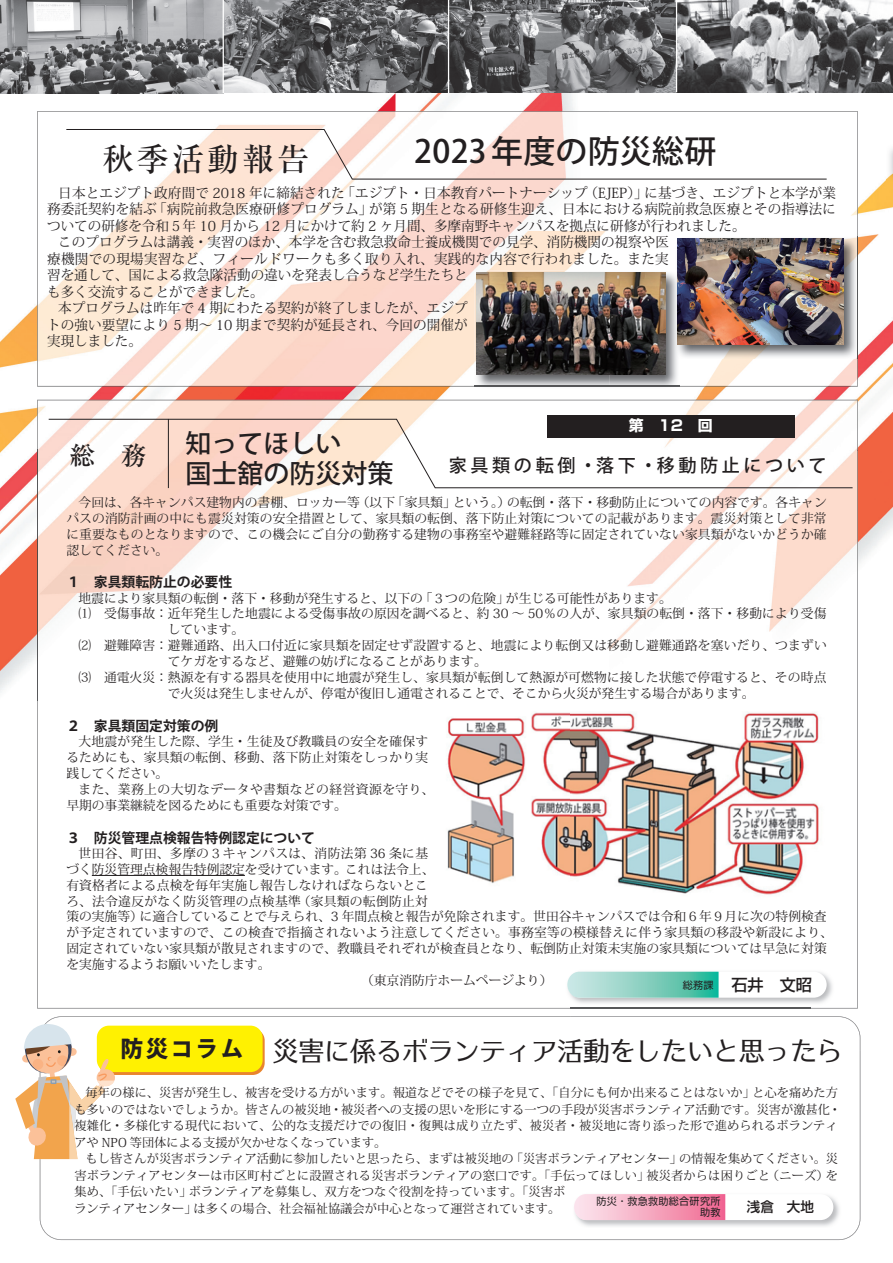
<style>
.page{position:relative;width:893px;height:1263px;background:#fff}
.page>*{position:absolute;margin:0;border:0;box-sizing:border-box;transform-origin:0 0}
.t1{font:500 31.95px "Koz Go Pro";letter-spacing:.01em;color:#231f20}
.t2{font:500 31.95px "Ryumin Pro";letter-spacing:.1em;color:#231f20}
.t3{font:26.55px "UD Typos 510 Std";letter-spacing:-.025em;color:#231f20}
.t4{font:500 25.95px/29.7px "Koz Go Pro";color:#231f20}
.t5{font:500 25.8px "Ryumin Pro";color:#231f20}
.t6{font:500 18px "Koz Go Pro";letter-spacing:.2em;color:#231f20}
.t7{font:500 16.05px "Shin Go Pro";color:#231f20}
.t8{font:700 14.85px "Shin Go Pro";color:#fff}
.t9{font:13.8px "Koz Min Pr 6 N";letter-spacing:.005em;color:#231f20}
.t10{font:700 13.8px "Koz Go Pr 6 N";color:#231f20}
.t11{font:500 13.8px "Shin Go Pro";color:#231f20}
.t12{font:12.75px/15.9px "Koz Min Pr 6 N";letter-spacing:.01em;color:#231f20;text-align:justify}
.t13{font:12.75px/15.9px "Koz Min Pr 6 N";letter-spacing:.035em;color:#231f20}
.t14{font:12.15px/16.5px "Koz Min Pr 6 N";letter-spacing:.005em;color:#231f20}
.t15{font:10.05px/11.1px "Shin Go Pro";letter-spacing:.025em;color:#231f20;text-align:right}
.s1{font-weight:400;font-size:10.05px}
.s2{font-family:"Koz Go Pro";font-weight:800;font-size:22.5px}
</style>
<div class="page">
<img style="left:609px;top:180px;width:284px;height:871px">
<img style="left:0;top:93px;width:609px;height:600px">
<img style="left:886px;top:149px;width:7px;height:33px">
<img style="left:0;top:0;width:893px;height:93px">
<hr style="left:448px;top:0;width:1px;height:93px;background:#fff">
<hr style="left:223px;top:0;width:1px;height:93px;background:#fff">
<hr style="left:676px;top:0;width:1px;height:92px;background:#fff">
<img style="left:571px;top:1016px;width:289px;height:1px">
<svg style="left:43px;top:1017px;width:817px;height:223px"></svg>
<div style="left:99px;top:1028px;width:166px;height:47px;background:#e9852d;border-radius:12px"></div>
<div style="left:97px;top:1026px;width:166px;height:46px;background:#fff101;border-radius:12px"></div>
<svg style="left:15px;top:1024px;width:158px;height:206px"></svg>
<img style="left:572px;top:1192px;width:269px;height:36px">
<div style="left:574px;top:1194px;width:259px;height:26px;background:#fff;border-radius:13px"></div>
<svg style="left:574px;top:1194px;width:151px;height:26px;background:#f5a8c0"></svg>
<img style="left:609px;top:488px;width:201px;height:220px">
<img style="left:571px;top:899px;width:240px;height:110px">
<img style="left:38px;top:451px;width:571px;height:242px">
<img style="left:857px;top:450px;width:1px;height:558px">
<img style="left:37px;top:451px;width:1px;height:249px">
<svg style="left:37px;top:700px;width:534px;height:308px"></svg>
<img style="left:37px;top:400px;width:820px;height:51px">
<img style="left:810px;top:450px;width:47px;height:558px">
<hr style="left:92px;top:875px;width:153px;height:1px;background:#231f20">
<div style="left:547px;top:415px;width:247px;height:22px;background:#231f20"></div>
<img style="left:566px;top:970px;width:268px;height:35px">
<div style="left:567px;top:972px;width:260px;height:26px;background:#fff;border-radius:13px"></div>
<svg style="left:567px;top:972px;width:152px;height:26px;background:#84d0c1"></svg>
<svg style="left:48px;top:419px;width:805px;height:69px"></svg>
<hr style="left:168px;top:419px;width:1px;height:69px;background:#231f20">
<img style="left:437px;top:708px;width:390px;height:191px">
<img style="left:609px;top:237px;width:66px;height:34px">
<img style="left:679px;top:359px;width:179px;height:28px">
<img style="left:609px;top:111px;width:248px;height:126px">
<img style="left:37px;top:111px;width:572px;height:275px">
<img style="left:474px;top:271px;width:205px;height:118px">
<img style="left:609px;top:386px;width:70px;height:1px">
<img style="left:474px;top:386px;width:135px;height:1px">
<img style="left:477px;top:273px;width:188px;height:102px">
<img style="left:675px;top:237px;width:183px;height:122px">
<img style="left:675px;top:271px;width:4px;height:88px">
<img style="left:677px;top:239px;width:166px;height:105px">
<h1 class="t2" style="left:102px;top:134px;width:209px">秋季活動報告</h1>
<h1 class="t1" style="left:414px;top:131px;width:304px">2023年度の防災総研</h1>
<p class="t9" style="left:58px;top:185px;width:779px">日本とエジプト政府間で 2018 年に締結された「エジプト・日本教育パートナーシップ（EJEP）」に基づき、エジプトと本学が業</p>
<p class="t9" style="left:47px;top:202px;width:790px">務委託契約を結ぶ「病院前救急医療研修プログラム」が第 5 期生となる研修生迎え、日本における病院前救急医療とその指導法に</p>
<p class="t9" style="left:47px;top:218px;width:700px">ついての研修を令和５年 10 月から 12 月にかけて約 2 ヶ月間、多摩南野キャンパスを拠点に研修が行われました。</p>
<p class="t9" style="left:58px;top:235px;width:612px">このプログラムは講義・実習のほか、本学を含む救急救命士養成機関での見学、消防機関の視察や医</p>
<p class="t9" style="left:47px;top:251px;width:623px">療機関での現場実習など、フィールドワークも多く取り入れ、実践的な内容で行われました。また実</p>
<p class="t9" style="left:47px;top:267px;width:422px">習を通して、国による救急隊活動の違いを発表し合うなど学生たちと</p>
<p class="t9" style="left:47px;top:284px;width:218px">も多く交流することができました。</p>
<p class="t9" style="left:58px;top:300px;width:411px">本プログラムは昨年で 4 期にわたる契約が終了しましたが、エジプ</p>
<p class="t9" style="left:47px;top:317px;width:422px">トの強い要望により 5 期～ 10 期まで契約が延長され、今回の開催が</p>
<p class="t9" style="left:47px;top:333px;width:96px">実現しました。</p>
<h3 class="t5" style="left:69px;top:435px;width:79px">総　務</h3>
<h3 class="t4" style="left:185px;top:430px;width:210px">知ってほしい<br>国士舘の防災対策</h3>
<p class="t8" style="left:629px;top:414px;width:85px">第12回</p>
<h3 class="t6" style="left:449px;top:454px;width:379px">家具類の転倒・落下・移動防止について</h3>
<p class="t12" style="left:66px;top:494px;width:762px;text-indent:12px">今回は、各キャンパス建物内の書棚、ロッカー等（以下「家具類」という。）の転倒・落下・移動防止についての内容です。各キャンパスの消防計画の中にも震災対策の安全措置として、家具類の転倒、落下防止対策についての記載があります。震災対策として非常に重要なものとなりますので、この機会にご自分の勤務する建物の事務室や避難経路等に固定されていない家具類がないかどうか確認してください。</p>
<p class="t10" style="left:66px;top:575px;width:167px">１　家具類転防止の必要性</p>
<p class="t12" style="left:79px;top:590px;width:595px">地震により家具類の転倒・落下・移動が発生すると、以下の「３つの危険」が生じる可能性があります。</p>
<p class="t12" style="left:79px;top:606px;width:749px">⑴　受傷事故： 近年発生した地震による受傷事故の原因を調べると、約 30 ～ 50％の人が、家具類の転倒・落下・移動により受傷</p>
<p class="t12" style="left:168px;top:622px;width:78px">しています。</p>
<p class="t12" style="left:79px;top:638px;width:750px">⑵　避難障害： 避難通路、出入口付近に家具類を固定せず設置すると、地震により転倒又は移動し避難通路を塞いだり、つまずい</p>
<p class="t12" style="left:168px;top:654px;width:320px">てケガをするなど、避難の妨げになることがあります。</p>
<p class="t12" style="left:79px;top:670px;width:749px">⑶　通電火災： 熱源を有する器具を使用中に地震が発生し、家具類が転倒して熱源が可燃物に接した状態で停電すると、その時点</p>
<p class="t12" style="left:168px;top:686px;width:588px">で火災は発生しませんが、停電が復旧し通電されることで、そこから火災が発生する場合があります。</p>
<p class="t10" style="left:66px;top:718px;width:154px">２　家具類固定対策の例</p>
<p class="t12" style="left:66px;top:734px;width:363px;text-indent:12px">大地震が発生した際、学生・生徒及び教職員の安全を確保するためにも、家具類の転倒、移動、落下防止対策をしっかり実践してください。</p>
<p class="t13" style="left:66px;top:781px;width:369px;text-indent:12px">また、業務上の大切なデータや書類などの経営資源を守り、早期の事業継続を図るためにも重要な対策です。</p>
<p class="t10" style="left:66px;top:830px;width:250px">３　防災管理点検報告特例認定について</p>
<p class="t13" style="left:79px;top:845px;width:351px">世田谷、町田、多摩の３キャンパスは、消防法第 36 条に基</p>
<p class="t12" style="left:66px;top:861px;width:370px">づく防災管理点検報告特例認定を受けています。これは法令上、</p>
<p class="t12" style="left:66px;top:877px;width:363px">有資格者による点検を毎年実施し報告しなければならないとこ</p>
<p class="t12" style="left:66px;top:893px;width:363px">ろ、法令違反がなく防災管理の点検基準（家具類の転倒防止対</p>
<p class="t12" style="left:66px;top:909px;width:762px">策の実施等）に適合していることで与えられ、3 年間点検と報告が免除されます。世田谷キャンパスでは令和６年９月に次の特例検査</p>
<p class="t12" style="left:66px;top:925px;width:768px">が予定されていますので、この検査で指摘されないよう注意してください。事務室等の模様替えに伴う家具類の移設や新設により、</p>
<p class="t12" style="left:66px;top:941px;width:762px">固定されていない家具類が散見されますので、教職員それぞれが検査員となり、転倒防止対策未実施の家具類については早急に対策</p>
<p class="t12" style="left:66px;top:957px;width:206px">を実施するようお願いいたします。</p>
<p class="t12" style="left:361px;top:973px;width:193px">（東京消防庁ホームページより）</p>
<p class="t7" style="left:683px;top:971px;width:131px"><span class="s1">総務課</span> 石井　文昭</p>
<h2 class="t3" style="left:121px;top:1028px;width:724px"><span class="s2">防災コラム</span> 災害に係るボランティア活動をしたいと思ったら</h2>
<p class="t14" style="left:74px;top:1085px;width:768px;text-indent:11px">毎年の様に、災害が発生し、被害を受ける方がいます。報道などでその様子を見て、「自分にも何か出来ることはないか」と心を痛めた方も多いのではないでしょうか。皆さんの被災地・被災者への支援の思いを形にする一つの手段が災害ボランティア活動です。災害が激甚化・複雑化・多様化する現代において、公的な支援だけでの復旧・復興は成り立たず、被災者・被災地に寄り添った形で進められるボランティアや NPO 等団体による支援が欠かせなくなっています。</p>
<p class="t14" style="left:74px;top:1151px;width:765px;text-indent:11px">もし皆さんが災害ボランティア活動に参加したいと思ったら、まずは被災地の「災害ボランティアセンター」の情報を集めてください。災害ボランティアセンターは市区町村ごとに設置される災害ボランティアの窓口です。「手伝ってほしい」被災者からは困りごと（ニーズ）を集め、「手伝いたい」ボランティアを募集し、双方をつなぐ役割を持っています。「災害ボ<br>ランティアセンター」は多くの場合、社会福祉協議会が中心となって運営されています。</p>
<p class="t15" style="left:596px;top:1195px;width:125px">防災・救急救助総合研究所助教</p>
<p class="t11" style="left:747px;top:1196px;width:69px">浅倉　大地</p>
</div>
